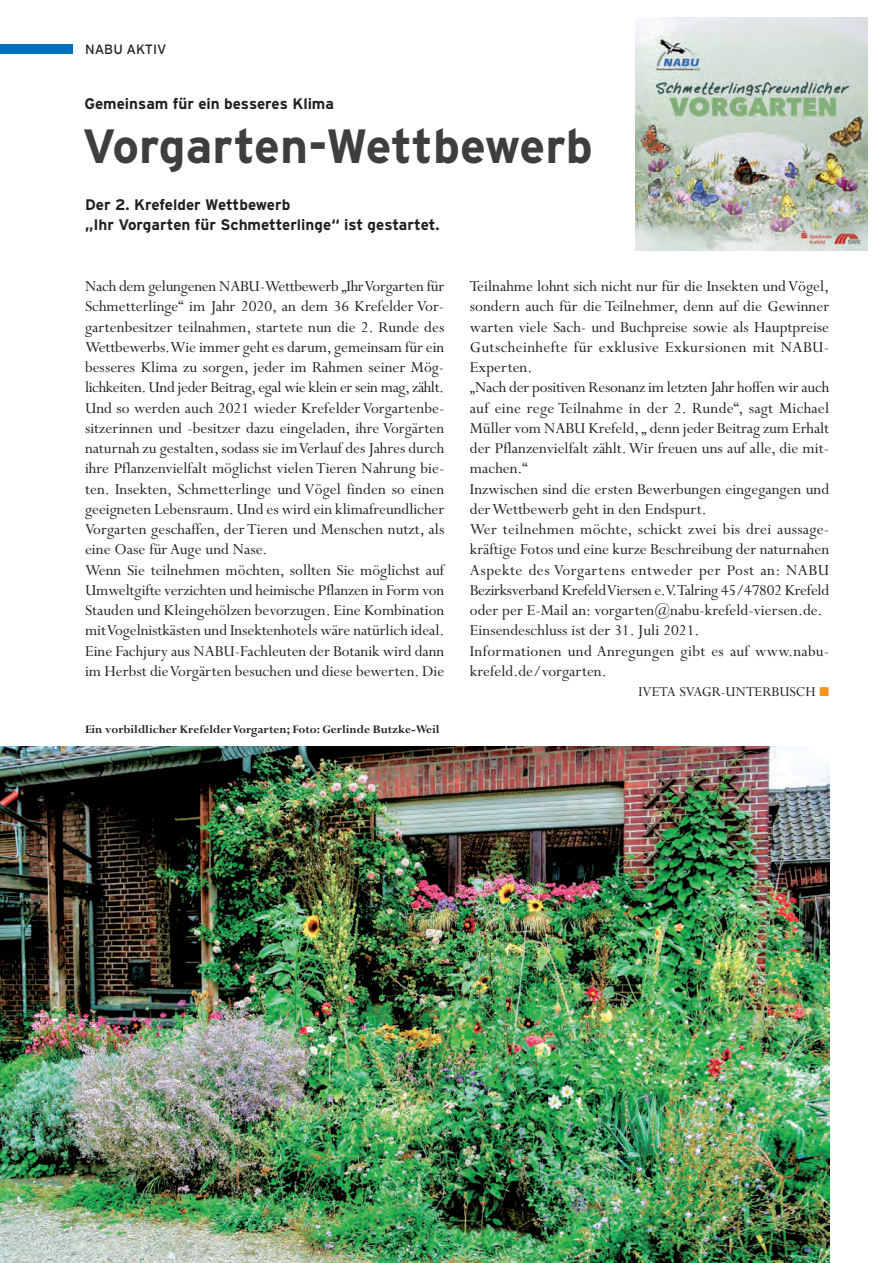
<style>
.page{position:relative;width:893px;height:1263px;background:#fff}
.page>*{position:absolute;margin:0;border:0;box-sizing:border-box;transform-origin:0 0}
.t1{font:700 48px "Interstate";color:#3e3e3f}
.t2{font:17.1px/20.2px "Perpetua";color:#231f20}
.t3{font:700 15.3px/20.2px "Interstate";color:#231f20}
.t4{font:15.3px "Perpetua";color:#231f20}
.t5{font:13.5px "Interstate";color:#231f20}
.t6{font:700 12.75px "Perpetua";color:#231f20}
.s1{color:#f7931d}
</style>
<div class="page">
<div style="left:0;top:45px;width:72px;height:9px;background:#0072bc"></div>
<img style="left:0;top:747px;width:829px;height:516px">
<img style="left:636px;top:18px;width:231px;height:232px">
<p class="t5" style="left:85px;top:44px;width:83px">NABU AKTIV</p>
<p class="t3" style="left:84px;top:95px;width:251px">Gemeinsam für ein besseres Klima</p>
<h1 class="t1" style="left:82px;top:128px;width:512px">Vorgarten-Wettbewerb</h1>
<p class="t3" style="left:85px;top:196px;width:356px">Der 2. Krefelder Wettbewerb<br>„Ihr Vorgarten für Schmetterlinge“ ist gestartet.</p>
<p class="t2" style="left:85px;top:278px;width:361px">Nach dem gelungenen NABU-Wettbewerb „Ihr Vorgarten für Schmetterlinge“ im Jahr 2020, an dem 36 Krefelder Vor - gartenbesitzer teilnahmen, startete nun die 2. Runde des Wettbewerbs. Wie immer geht es darum, gemeinsam für ein besseres Klima zu sorgen, jeder im Rahmen seiner Mög - lichkeiten. Und jeder Beitrag, egal wie klein er sein mag, zählt.<br>Und so werden auch 2021 wieder Krefelder Vorgarten be - sitzerinnen und -besitzer dazu eingeladen, ihre Vorgärten naturnah zu gestalten, sodass sie im Verlauf des Jahres durch ihre Pflanzenvielfalt möglichst vielen Tieren Nahrung bie&shy;ten. Insekten, Schmetterlinge und Vögel finden so einen geeigneten Lebensraum. Und es wird ein klimafreundlicher Vorgarten geschaffen, der Tieren und Menschen nutzt, als eine Oase für Auge und Nase.<br>Wenn Sie teilnehmen möchten, sollten Sie möglichst auf Umweltgifte verzichten und heimische Pflanzen in Form von Stauden und Kleingehölzen bevorzugen. Eine Kombination mit Vogelnistkästen und Insektenhotels wäre natürlich ideal.<br>Eine Fachjury aus NABU-Fachleuten der Botanik wird dann im Herbst die Vorgärten besuchen und diese bewerten. Die</p>
<p class="t6" style="left:85px;top:725px;width:356px">Ein vorbildlicher Krefelder Vorgarten; Foto: Gerlinde Butzke-Weil</p>
<p class="t2" style="left:470px;top:278px;width:361px">Teilnahme lohnt sich nicht nur für die Insekten und Vögel, sondern auch für die Teilnehmer, denn auf die Gewinner warten viele Sach- und Buchpreise sowie als Hauptpreise Gutschein hefte für exklusive Exkursionen mit NABU-Experten.<br>„Nach der positiven Resonanz im letzten Jahr hoffen wir auch auf eine rege Teilnahme in der 2. Runde“, sagt Michael Müller vom NABU Krefeld, „ denn jeder Beitrag zum Erhalt der Pflanzenvielfalt zählt. Wir freuen uns auf alle, die mit&shy;machen.“<br>Inzwischen sind die ersten Bewerbungen eingegangen und der Wettbewerb geht in den Endspurt.<br>Wer teilnehmen möchte, schickt zwei bis drei aussage - kräftige Fotos und eine kurze Beschreibung der naturnahen Aspekte des Vorgartens entweder per Post an: NABU Bezirksverband Krefeld Viersen e.V. Talring 45/47802 Krefeld oder per E-Mail an: vorgarten@nabu-krefeld-viersen.de.<br>Einsendeschluss ist der 31. Juli 2021.<br>Informationen und Anregungen gibt es auf www.nabu&shy;krefeld.de/vorgarten.</p>
<p class="t4" style="left:639px;top:687px;width:192px">IVETA SVAGR-UNTERBUSCH <span class="s1">■</span></p>
</div>
